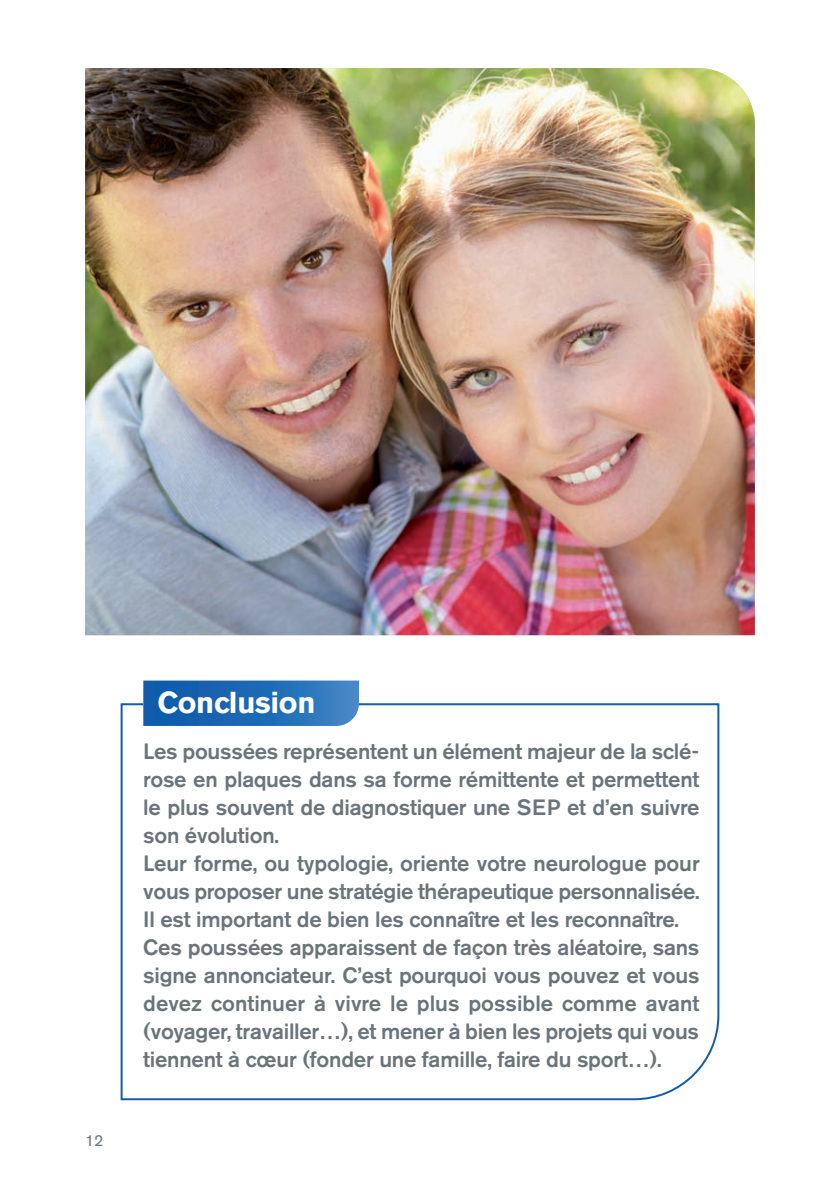
<style>
.page{position:relative;width:840px;height:1191px;background:#fff}
.page>*{position:absolute;margin:0;border:0;box-sizing:border-box;transform-origin:0 0}
.t1{font:700 30px "Akzidenz Grotesk BE";letter-spacing:-.01em;color:#fff}
.t2{font:500 22px/28px "Akzidenz Grotesk BE";letter-spacing:-.01em;color:#6a747b}
.t3{font:16px "Akzidenz Grotesk BE";color:#6a747b}
</style>
<div class="page">
<img style="left:85px;top:68px;width:669px;height:567px">
<svg style="left:120px;top:703px;width:599px;height:397px"></svg>
<svg style="left:143px;top:680px;width:216px;height:46px;background:#276fb7"></svg>
<p class="t3" style="left:85px;top:1134px;width:20px">12</p>
<h1 class="t1" style="left:157px;top:691px;width:159px">Conclusion</h1>
<p class="t2" style="left:143px;top:738px;width:558px">Les poussées représentent un élément majeur de la sclé&shy;rose en plaques dans sa forme rémittente et permettent le plus souvent de diagnostiquer une SEP et d’en suivre son évolution.<br>Leur forme, ou typologie, oriente votre neurologue pour vous proposer une stratégie thérapeutique personnalisée.<br>Il est important de bien les connaître et les reconnaître.<br>Ces poussées apparaissent de façon très aléatoire, sans signe annonciateur. C’est pourquoi vous pouvez et vous devez continuer à vivre le plus possible comme avant (voyager, travailler…), et mener à bien les projets qui vous tiennent à cœur (fonder une famille, faire du sport…).</p>
</div>
